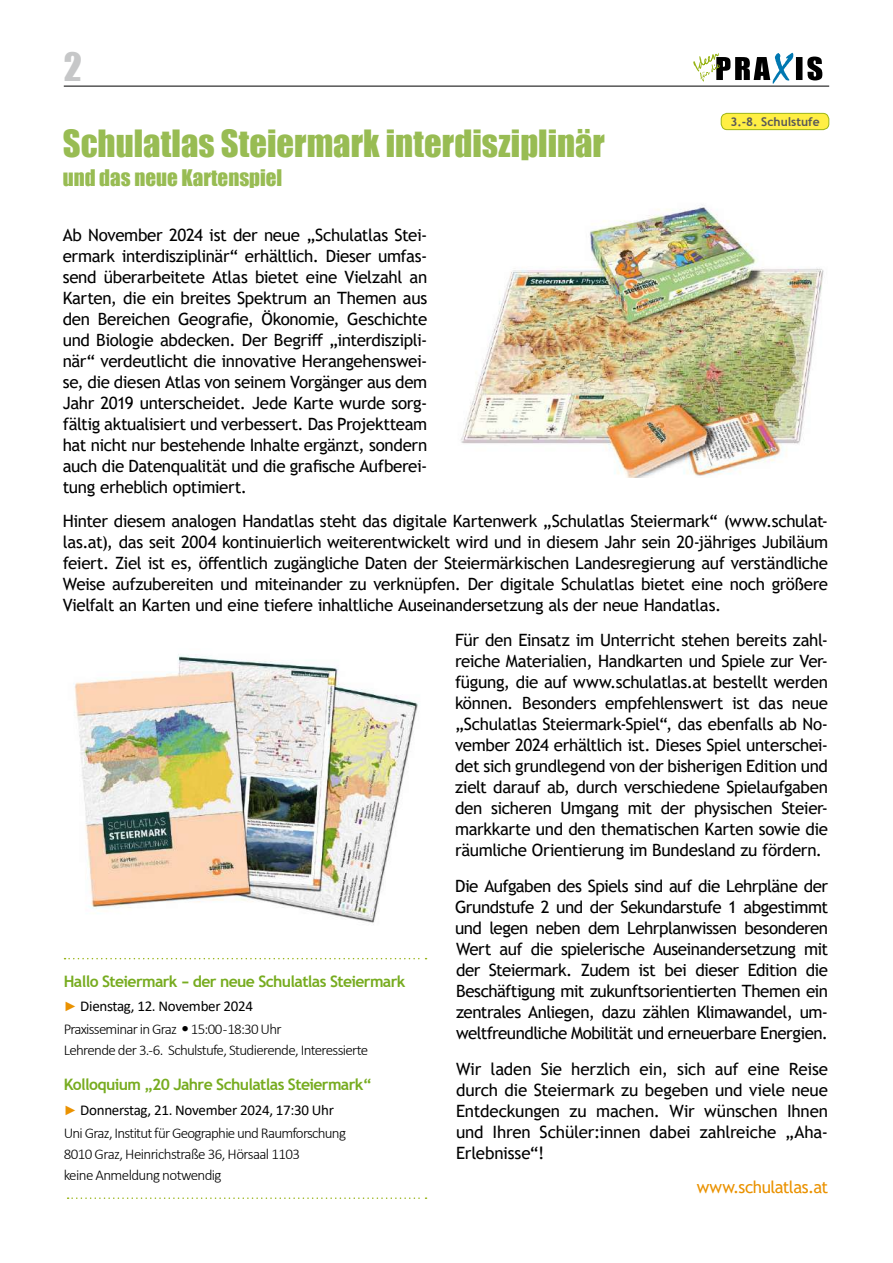
<style>
.page{position:relative;width:893px;height:1263px;background:#fff}
.page>*{position:absolute;margin:0;border:0;box-sizing:border-box;transform-origin:0 0}
.t1{font:36px "Impact";color:#c6c7c8}
.t2{font:34.5px "Impact";color:#98bc53}
.t3{font:21px "Impact";color:#98bc53}
.t4{font:16.95px/21px "Trebuchet MS";letter-spacing:-.02em;color:#000;text-align:justify}
.t5{font:16.95px "Trebuchet MS";letter-spacing:-.03em;color:#ea9200}
.t6{font:700 15.75px "Trebuchet MS";letter-spacing:-.04em;color:#77ac20}
.t7{font:300 15px/23.1px "Calibri";letter-spacing:-.045em;color:#000}
.t8{font:700 12px "Trebuchet MS";color:#58585a}
.s1{font-family:"Century Gothic";font-weight:400;font-size:13.5px;color:#ea9200}
.s2{font-weight:400}
.s3{font-family:"Helvetica Neue LT Pro";font-weight:400;font-stretch:condensed}
</style>
<div class="page">
<hr style="left:64px;top:86px;width:765px;height:1px;background:#000">
<svg style="left:693px;top:53px;width:129px;height:31px"></svg>
<div style="left:721px;top:113px;width:108px;height:17px;background:#ffef44;border-radius:6px"></div>
<div style="left:721px;top:113px;width:108px;height:17px;border:1px solid #9db514;border-radius:6px"></div>
<img style="left:461px;top:207px;width:363px;height:270px">
<svg style="left:65px;top:958px;width:362px;height:1px"></svg>
<svg style="left:68px;top:1197px;width:359px;height:2px"></svg>
<img style="left:74px;top:655px;width:344px;height:268px">
<h1 class="t1" style="left:64px;top:39px;width:20px">2</h1>
<h2 class="t2" style="left:63px;top:117px;width:544px">Schulatlas Steiermark interdisziplinär</h2>
<p class="t3" style="left:63px;top:161px;width:221px">und das neue Kartenspiel</p>
<p class="t8" style="left:730px;top:114px;width:91px">3.-8. Schulstufe</p>
<p class="t4" style="left:63px;top:224px;width:366px">Ab November 2024 ist der neue „Schulatlas Stei&shy;ermark interdisziplinär“ erhältlich. Dieser umfas&shy;send überarbeitete Atlas bietet eine Vielzahl an Karten, die ein breites Spektrum an Themen aus den Bereichen Geografie, Ökonomie, Geschichte und Biologie abdecken. Der Begriff „interdiszipli&shy;när“ verdeutlicht die innovative Herangehenswei&shy;se, die diesen Atlas von seinem Vorgänger aus dem Jahr 2019 unterscheidet. Jede Karte wurde sorg&shy;fältig aktualisiert und verbessert. Das Projektteam hat nicht nur bestehende Inhalte ergänzt, sondern auch die Datenqualität und die grafische Aufberei&shy;tung erheblich optimiert.</p>
<p class="t4" style="left:63px;top:510px;width:767px">Hinter diesem analogen Handatlas steht das digitale Kartenwerk „Schulatlas Steiermark“ (www.schulat&shy;las.at), das seit 2004 kontinuierlich weiterentwickelt wird und in diesem Jahr sein 20-jähriges Jubiläum feiert. Ziel ist es, öffentlich zugängliche Daten der Steiermärkischen Landesregierung auf verständliche Weise aufzubereiten und miteinander zu verknüpfen. Der digitale Schulatlas bietet eine noch größere Vielfalt an Karten und eine tiefere inhaltliche Auseinandersetzung als der neue Handatlas.</p>
<p class="t4" style="left:455px;top:630px;width:375px">Für den Einsatz im Unterricht stehen bereits zahl&shy;reiche Materialien, Handkarten und Spiele zur Ver&shy;fügung, die auf www.schulatlas.at bestellt werden können. Besonders empfehlenswert ist das neue „Schulatlas Steiermark-Spiel“, das ebenfalls ab No&shy;vember 2024 erhältlich ist. Dieses Spiel unterschei&shy;det sich grundlegend von der bisherigen Edition und zielt darauf ab, durch verschiedene Spielaufgaben den sicheren Umgang mit der physischen Steier&shy;markkarte und den thematischen Karten sowie die räumliche Orientierung im Bundesland zu fördern.</p>
<p class="t4" style="left:455px;top:876px;width:375px">Die Aufgaben des Spiels sind auf die Lehrpläne der Grundstufe 2 und der Sekundarstufe 1 abgestimmt und legen neben dem Lehrplanwissen besonderen Wert auf die spielerische Auseinandersetzung mit der Steiermark. Zudem ist bei dieser Edition die Beschäftigung mit zukunftsorientierten Themen ein zentrales Anliegen, dazu zählen Klimawandel, um&shy;weltfreundliche Mobilität und erneuerbare Energien.</p>
<p class="t4" style="left:456px;top:1058px;width:374px">Wir laden Sie herzlich ein, sich auf eine Reise durch die Steiermark zu begeben und viele neue Entdeckungen zu machen. Wir wünschen Ihnen und Ihren Schüler:innen dabei zahlreiche „Aha-Erlebnisse“!</p>
<p class="t5" style="left:697px;top:1176px;width:133px">www.schulatlas.at</p>
<p class="t6" style="left:64px;top:972px;width:343px">Hallo Steiermark - der neue Schulatlas Steiermark</p>
<p class="t7" style="left:64px;top:994px;width:219px"><span class="s1">►</span> <span class="s2">Dienstag, 12. November 2024<br></span>Praxisseminar in Graz <span class="s3">•</span> 15:00 -18:30 Uhr</p>
<p class="t7" style="left:64px;top:1038px;width:306px">Lehrende der 3.-6. Schulstufe, Studierende, Interessierte</p>
<p class="t6" style="left:64px;top:1074px;width:310px">Kolloquium „20 Jahre Schulatlas Steiermark“</p>
<p class="t7" style="left:64px;top:1098px;width:284px"><span class="s1">►</span> <span class="s2">Donnerstag, 21. November 2024, 17:30 Uhr<br></span>Uni Graz, Institut für Geographie und Raumforschung</p>
<p class="t7" style="left:64px;top:1143px;width:238px;line-height:21px">8010 Graz, Heinrichstraße 36, Hörsaal 1103 keine Anmeldung notwendig</p>
</div>
